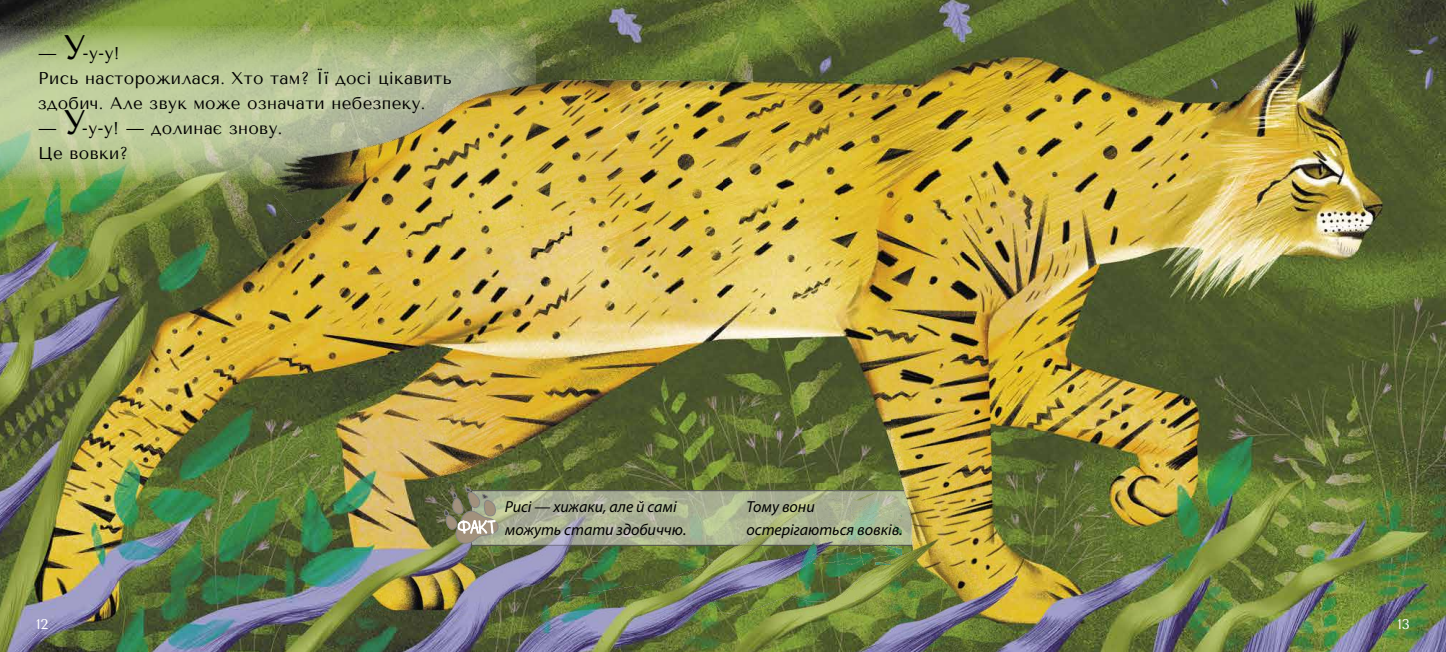
<style>
.page{position:relative;width:1446px;height:652px;background:#fff}
.page>*{position:absolute;margin:0;border:0;box-sizing:border-box;transform-origin:0 0}
.t1{font:17px/25px "Tenor Sans";letter-spacing:.02em;color:#000}
.t2{font:italic 16px/23px "Myriad Pro";color:#000}
.t3{font:14px "Tenor Sans";color:#fff}
.s1{font-size:34px}
</style>
<div class="page">
<img style="left:0;top:0;width:1446px;height:652px">
<img style="left:349px;top:488px;width:542px;height:128px">
<img style="left:274px;top:68px;width:449px;height:170px">
<img style="left:0;top:23px;width:556px;height:166px">
<img style="left:419px;top:414px;width:86px;height:68px">
<img style="left:791px;top:455px;width:100px;height:110px">
<img style="left:891px;top:414px;width:104px;height:238px">
<img style="left:499px;top:23px;width:57px;height:116px">
<svg style="left:444px;top:487px;width:482px;height:59px;background:#a3aa88"></svg>
<p class="t1" style="left:38px;top:40px;width:415px">— <span class="s1">У</span>-у-у!<br>Рись насторожилася. Хто там? Її досі цікавить здобич. Але звук може означати небезпеку.</p>
<p class="t1" style="left:38px;top:115px;width:246px">— <span class="s1">У</span>-у-у! — долинає знову.<br>Це вовки?</p>
<p class="t2" style="left:505px;top:495px;width:183px">Рисі — хижаки, але й самі можуть стати здобиччю.</p>
<p class="t2" style="left:746px;top:495px;width:158px">Тому вони остерігаються вовків.</p>
<p class="t3" style="left:36px;top:616px;width:14px">12</p>
<p class="t3" style="left:1397px;top:616px;width:14px">13</p>
</div>
